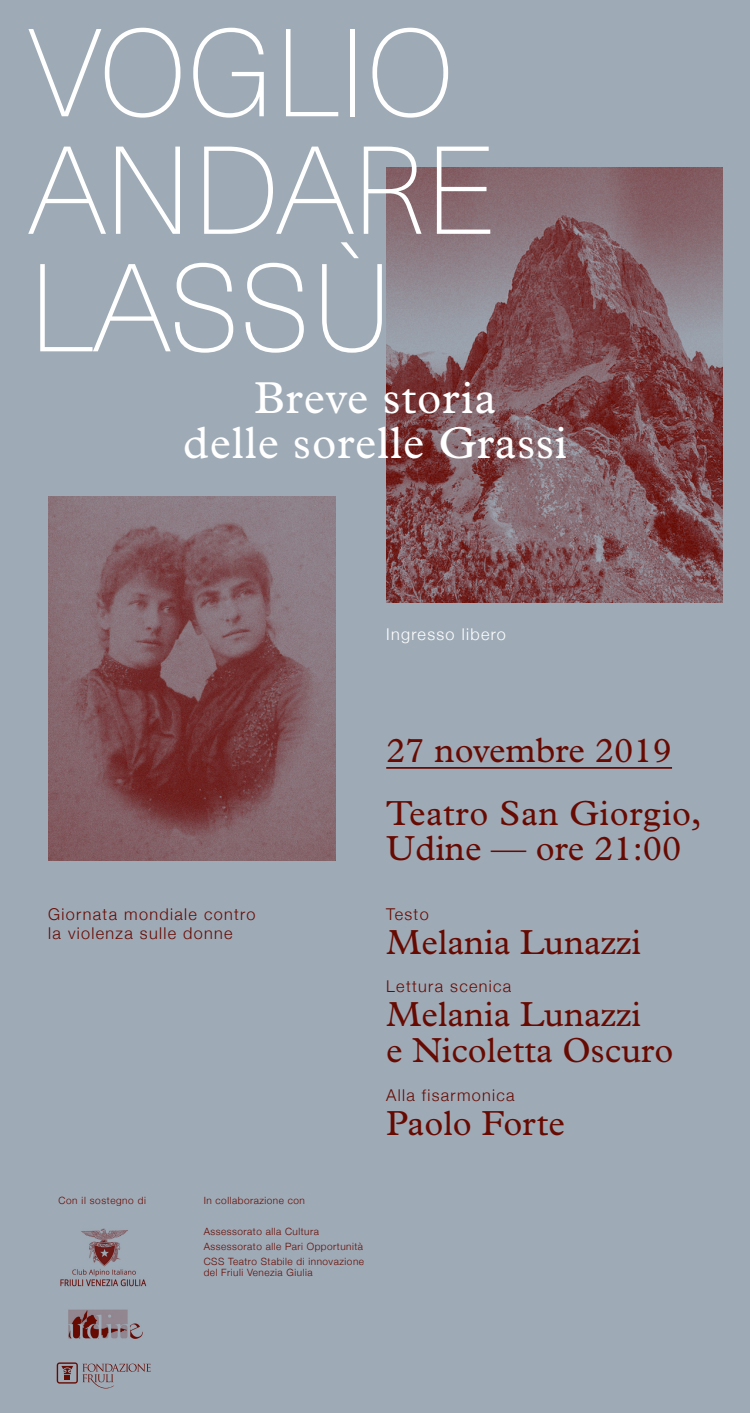
<style>
.page{position:relative;width:750px;height:1413px;background:#fff}
.page>*{position:absolute;margin:0;border:0;box-sizing:border-box;transform-origin:0 0}
.t1{font:100 122.5px/117.5px "Neue Haas Unica Pro";letter-spacing:-.01em;color:#fff}
.t2{font:45px/45px "Plantin Std";letter-spacing:.02em;color:#fff;text-align:center}
.t3{font:35px/36.2px "Plantin Std";color:#670a01}
.t4{font:300 16.25px/18.8px "Helvetica Neue";letter-spacing:.08em;color:#670a01}
.t5{font:300 16.25px "Helvetica Neue";letter-spacing:.08em;color:#fff}
.t6{font:300 10px/15px "Helvetica Neue";letter-spacing:.05em;color:#670a01}
</style>
<div class="page">
<div style="left:0;top:0;width:750px;height:1412px;background:#9eaab6"></div>
<img style="left:386px;top:168px;width:336px;height:434px">
<img style="left:48px;top:496px;width:288px;height:364px">
<hr style="left:386px;top:767px;width:286px;height:2px;background:#670a01">
<img style="left:60px;top:1228px;width:87px;height:59px">
<img style="left:68px;top:1309px;width:75px;height:30px">
<svg style="left:57px;top:1362px;width:94px;height:27px"></svg>
<h1 class="t1" style="left:28px;top:17px;width:471px">VOGLIO<br>ANDARE<br>LASSÙ</h1>
<h2 class="t2" style="left:183px;top:376px;width:385px">Breve storia<br>delle sorelle Grassi</h2>
<h3 class="t5" style="left:386px;top:621px;width:121px">Ingresso libero</h3>
<h3 class="t4" style="left:48px;top:903px;width:209px">Giornata mondiale contro la violenza sulle donne</h3>
<h3 class="t3" style="left:386px;top:718px;width:317px;line-height:63.8px">27 novembre 2019<br>Teatro San Giorgio,</h3>
<h3 class="t3" style="left:386px;top:830px;width:297px">Udine — ore 21:00</h3>
<h3 class="t4" style="left:386px;top:903px;width:44px">Testo</h3>
<h3 class="t3" style="left:386px;top:924px;width:256px">Melania Lunazzi</h3>
<h3 class="t4" style="left:386px;top:976px;width:127px">Lettura scenica</h3>
<h3 class="t3" style="left:386px;top:996px;width:289px">Melania Lunazzi<br>e Nicoletta Oscuro</h3>
<h3 class="t4" style="left:386px;top:1084px;width:130px">Alla fisarmonica</h3>
<h3 class="t3" style="left:386px;top:1105px;width:180px">Paolo Forte</h3>
<p class="t6" style="left:58px;top:1192px;width:89px">Con il sostegno di</p>
<p class="t6" style="left:204px;top:1192px;width:103px">In collaborazione con</p>
<p class="t6" style="left:204px;top:1223px;width:162px">Assessorato alla Cultura<br>Assessorato alle Pari Opportunità<br>CSS Teatro Stabile di innovazione</p>
<p class="t6" style="left:204px;top:1264px;width:110px">del Friuli Venezia Giulia</p>
</div>
